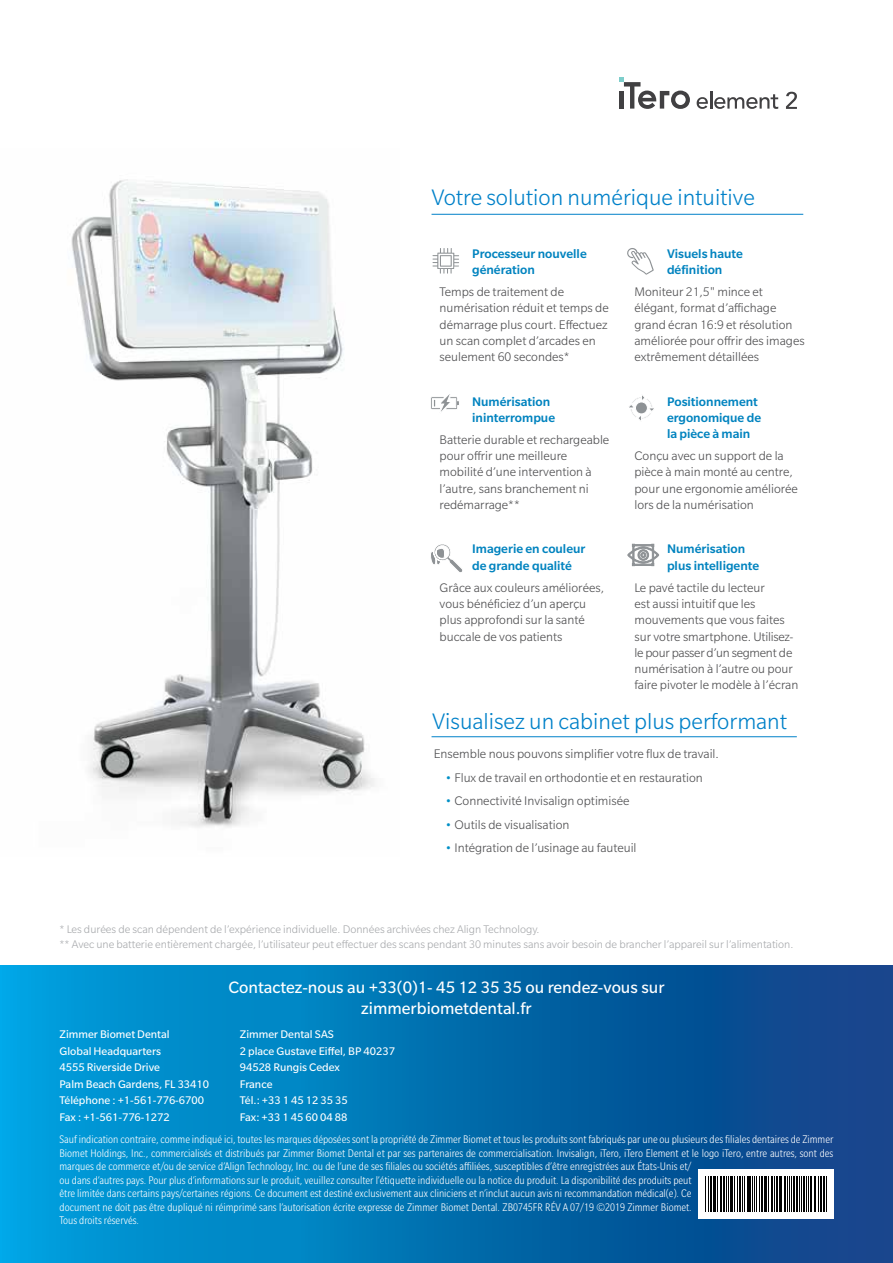
<style>
.page{position:relative;width:893px;height:1263px;background:#fff}
.page>*{position:absolute;margin:0;border:0;box-sizing:border-box;transform-origin:0 0}
.t1{font:300 24.45px "Slate Pro";color:#0081c9}
.t2{font:18px/21px "Slate Pro";color:#fff;text-align:center}
.t3{font:300 13.5px/16.2px "Slate Pro";color:#4d4d4f}
.t4{font:500 13.5px/16.2px "Slate Pro";color:#0083bf}
.t5{font:300 condensed 12px/13.5px "Slate Pro";color:#fff}
.t6{font:300 12px/15px "Slate Pro";color:#a7a9ac}
.t7{font:12px/16.5px "Slate Pro";color:#fff}
.s1{color:#008fc6}
</style>
<div class="page">
<img style="left:71px;top:179px;width:304px;height:648px">
<svg style="left:431px;top:394px;width:28px;height:18px"></svg>
<svg style="left:431px;top:544px;width:32px;height:29px"></svg>
<svg style="left:629px;top:395px;width:25px;height:26px"></svg>
<svg style="left:627px;top:248px;width:27px;height:27px"></svg>
<svg style="left:432px;top:248px;width:27px;height:26px"></svg>
<svg style="left:627px;top:544px;width:32px;height:22px"></svg>
<hr style="left:432px;top:214px;width:371px;height:1px;background:#0081c9">
<hr style="left:432px;top:736px;width:365px;height:1px;background:#0081c9">
<div style="left:0;top:965px;width:893px;height:298px;background:linear-gradient(to right,#00a3df,#0d3c82)"></div>
<svg style="left:697px;top:91px;width:81px;height:18px"></svg>
<svg style="left:619px;top:78px;width:71px;height:31px"></svg>
<svg style="left:786px;top:92px;width:11px;height:17px"></svg>
<div style="left:698px;top:1169px;width:135px;height:49px;background:#fff"></div>
<hr style="left:705px;top:1175px;width:1px;height:36px;background:#000">
<hr style="left:708px;top:1175px;width:1px;height:36px;background:#000">
<hr style="left:710px;top:1175px;width:2px;height:36px;background:#000">
<hr style="left:713px;top:1175px;width:1px;height:36px;background:#000">
<hr style="left:715px;top:1175px;width:1px;height:36px;background:#000">
<hr style="left:717px;top:1175px;width:1px;height:36px;background:#000">
<hr style="left:720px;top:1175px;width:2px;height:36px;background:#000">
<hr style="left:723px;top:1175px;width:2px;height:36px;background:#000">
<hr style="left:726px;top:1175px;width:1px;height:36px;background:#000">
<hr style="left:728px;top:1175px;width:1px;height:36px;background:#000">
<hr style="left:730px;top:1175px;width:1px;height:36px;background:#000">
<hr style="left:731px;top:1175px;width:2px;height:36px;background:#000">
<hr style="left:734px;top:1175px;width:1px;height:36px;background:#000">
<hr style="left:737px;top:1175px;width:1px;height:36px;background:#000">
<hr style="left:739px;top:1175px;width:2px;height:36px;background:#000">
<hr style="left:742px;top:1175px;width:1px;height:36px;background:#000">
<hr style="left:744px;top:1175px;width:1px;height:36px;background:#000">
<hr style="left:747px;top:1175px;width:1px;height:36px;background:#000">
<hr style="left:749px;top:1175px;width:2px;height:36px;background:#000">
<hr style="left:752px;top:1175px;width:1px;height:36px;background:#000">
<hr style="left:754px;top:1175px;width:1px;height:36px;background:#000">
<hr style="left:756px;top:1175px;width:1px;height:36px;background:#000">
<hr style="left:759px;top:1175px;width:1px;height:36px;background:#000">
<hr style="left:761px;top:1175px;width:2px;height:36px;background:#000">
<hr style="left:764px;top:1175px;width:1px;height:36px;background:#000">
<hr style="left:766px;top:1175px;width:1px;height:36px;background:#000">
<hr style="left:768px;top:1175px;width:1px;height:36px;background:#000">
<hr style="left:771px;top:1175px;width:2px;height:36px;background:#000">
<hr style="left:774px;top:1175px;width:1px;height:36px;background:#000">
<hr style="left:776px;top:1175px;width:2px;height:36px;background:#000">
<hr style="left:779px;top:1175px;width:1px;height:36px;background:#000">
<hr style="left:781px;top:1175px;width:1px;height:36px;background:#000">
<hr style="left:784px;top:1175px;width:2px;height:36px;background:#000">
<hr style="left:787px;top:1175px;width:1px;height:36px;background:#000">
<hr style="left:789px;top:1175px;width:1px;height:36px;background:#000">
<hr style="left:791px;top:1175px;width:1px;height:36px;background:#000">
<hr style="left:793px;top:1175px;width:2px;height:36px;background:#000">
<hr style="left:796px;top:1175px;width:1px;height:36px;background:#000">
<hr style="left:799px;top:1175px;width:1px;height:36px;background:#000">
<hr style="left:801px;top:1175px;width:1px;height:36px;background:#000">
<hr style="left:803px;top:1175px;width:2px;height:36px;background:#000">
<hr style="left:806px;top:1175px;width:1px;height:36px;background:#000">
<hr style="left:808px;top:1175px;width:1px;height:36px;background:#000">
<hr style="left:810px;top:1175px;width:2px;height:36px;background:#000">
<hr style="left:813px;top:1175px;width:1px;height:36px;background:#000">
<hr style="left:815px;top:1175px;width:1px;height:36px;background:#000">
<hr style="left:818px;top:1175px;width:1px;height:36px;background:#000">
<hr style="left:820px;top:1175px;width:2px;height:36px;background:#000">
<hr style="left:823px;top:1175px;width:2px;height:36px;background:#000">
<hr style="left:826px;top:1175px;width:1px;height:36px;background:#000">
<h1 class="t1" style="left:432px;top:184px;width:325px">Votre solution numérique intuitive</h1>
<p class="t4" style="left:472px;top:245px;width:116px">Processeur nouvelle génération</p>
<p class="t3" style="left:440px;top:284px;width:171px">Temps de traitement de numérisation réduit et temps de démarrage plus court. Effectuez un scan complet d’arcades en seulement 60 secondes*</p>
<p class="t4" style="left:472px;top:393px;width:85px">Numérisation ininterrompue</p>
<p class="t3" style="left:440px;top:431px;width:171px">Batterie durable et rechargeable pour offrir une meilleure mobilité d’une intervention à l’autre, sans branchement ni redémarrage**</p>
<p class="t4" style="left:472px;top:541px;width:115px">Imagerie en couleur de grande qualité</p>
<p class="t3" style="left:440px;top:579px;width:166px">Grâce aux couleurs améliorées, vous bénéficiez d’un aperçu plus approfondi sur la santé buccale de vos patients</p>
<p class="t4" style="left:667px;top:245px;width:77px">Visuels haute définition</p>
<p class="t3" style="left:634px;top:284px;width:172px">Moniteur 21,5" mince et élégant, format d’affichage grand écran 16:9 et résolution améliorée pour offrir des images extrêmement détaillées</p>
<p class="t4" style="left:667px;top:393px;width:96px">Positionnement ergonomique de la pièce à main</p>
<p class="t3" style="left:634px;top:448px;width:165px">Conçu avec un support de la pièce à main monté au centre, pour une ergonomie améliorée lors de la numérisation</p>
<p class="t4" style="left:667px;top:541px;width:94px">Numérisation plus intelligente</p>
<p class="t3" style="left:634px;top:579px;width:165px">Le pavé tactile du lecteur<br>est aussi intuitif que les mouvements que vous faites sur votre smartphone. Utilisez&shy;le pour passer d’un segment de numérisation à l’autre ou pour faire pivoter le modèle à l’écran</p>
<h1 class="t1" style="left:432px;top:708px;width:357px">Visualisez un cabinet plus performant</h1>
<p class="t3" style="left:434px;top:746px;width:287px">Ensemble nous pouvons simplifier votre flux de travail.</p>
<p class="t3" style="left:445px;top:769px;width:259px"><span class="s1">•</span> Flux de travail en orthodontie et en restauration</p>
<p class="t3" style="left:445px;top:793px;width:186px"><span class="s1">•</span> Connectivité Invisalign optimisée</p>
<p class="t3" style="left:445px;top:816px;width:126px"><span class="s1">•</span> Outils de visualisation</p>
<p class="t3" style="left:445px;top:839px;width:193px"><span class="s1">•</span> Intégration de l’usinage au fauteuil</p>
<p class="t6" style="left:60px;top:921px;width:735px">* Les durées de scan dépendent de l’expérience individuelle. Données archivées chez Align Technology.<br>** Avec une batterie entièrement chargée, l’utilisateur peut effectuer des scans pendant 30 minutes sans avoir besoin de brancher l’appareil sur l’alimentation.</p>
<h2 class="t2" style="left:228px;top:976px;width:438px">Contactez-nous au +33(0)1- 45 12 35 35 ou rendez-vous sur zimmerbiometdental.fr</h2>
<p class="t7" style="left:60px;top:1026px;width:151px">Zimmer Biomet Dental<br>Global Headquarters<br>4555 Riverside Drive<br>Palm Beach Gardens, FL 33410<br>Téléphone : +1-561-776-6700<br>Fax : +1-561-776-1272</p>
<p class="t7" style="left:240px;top:1026px;width:157px">Zimmer Dental SAS<br>2 place Gustave Eiffel, BP 40237<br>94528 Rungis Cedex<br>France<br>Tél.: +33 1 45 12 35 35<br>Fax: +33 1 45 60 04 88</p>
<p class="t5" style="left:60px;top:1132px;width:775px">Sauf indication contraire, comme indiqué ici, toutes les marques déposées sont la propriété de Zimmer Biomet et tous les produits sont fabriqués par une ou plusieurs des filiales dentaires de Zimmer Biomet Holdings, Inc., commercialisés et distribués par Zimmer Biomet Dental et par ses partenaires de commercialisation. Invisalign, iTero, iTero Element et le logo iTero, entre autres, sont des marques de commerce et/ou de service d’Align Technology, Inc. ou de l’une de ses filiales ou sociétés affiliées, susceptibles d’être enregistrées aux États-Unis et/<br>ou dans d’autres pays. Pour plus d’informations sur le produit, veuillez consulter l’étiquette individuelle ou la notice du produit. La disponibilité des produits peut<br>être limitée dans certains pays/certaines régions. Ce document est destiné exclusivement aux cliniciens et n’inclut aucun avis ni recommandation médical(e). Ce<br>document ne doit pas être dupliqué ni réimprimé sans l’autorisation écrite expresse de Zimmer Biomet Dental. ZB0745FR RÉV A 07/19 ©2019 Zimmer Biomet.<br>Tous droits réservés.</p>
</div>
